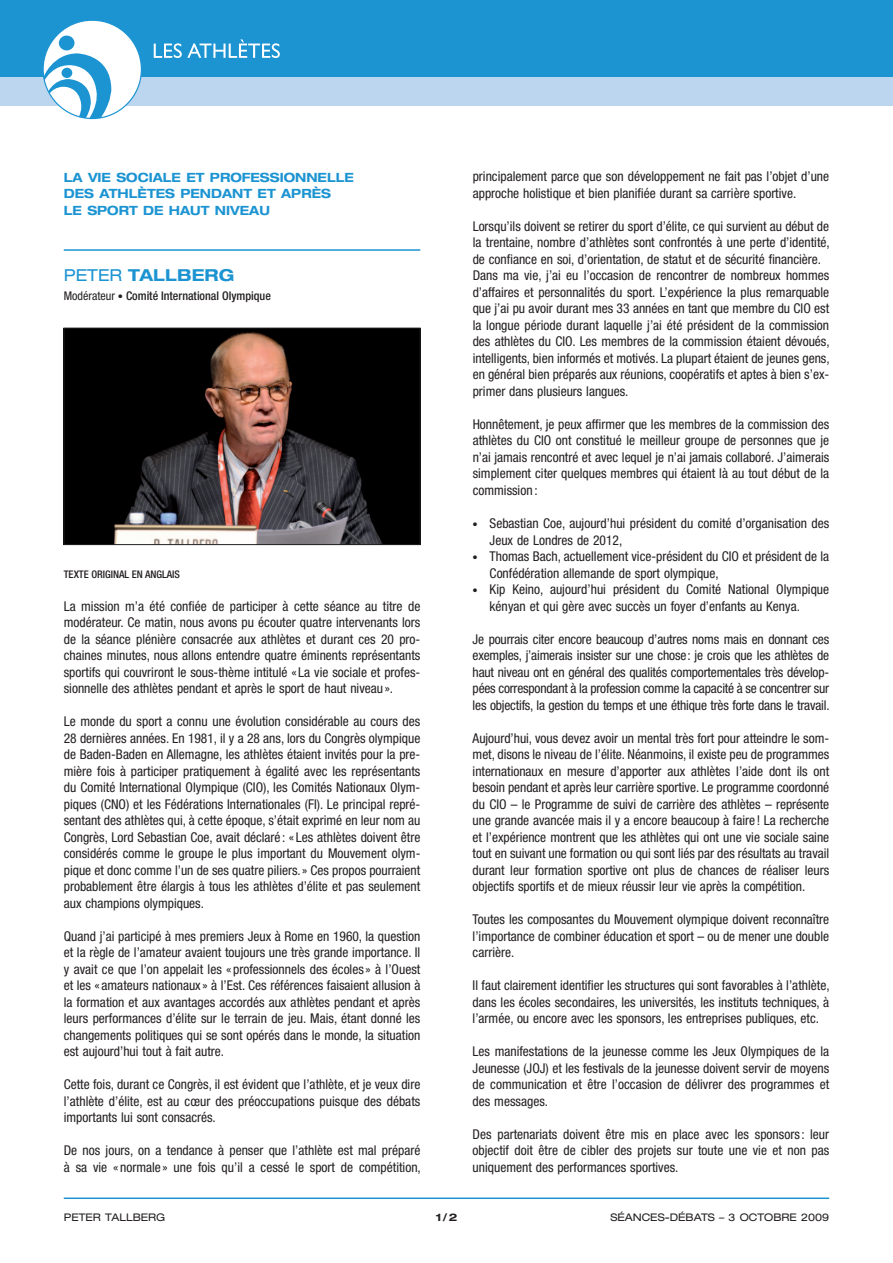
<style>
.page{position:relative;width:893px;height:1263px;background:#fff}
.page>*{position:absolute;margin:0;border:0;box-sizing:border-box;transform-origin:0 0}
.t1{font:expanded 16.5px "Helvetica Neue";color:#1c94d2}
.t2{font:700 expanded 16.5px "Helvetica Neue";color:#1c94d2}
.t3{font:condensed 13.5px/16.5px "Helvetica Neue";color:#231f20;text-align:justify}
.t4{font:700 expanded 12.75px "Helvetica Neue";color:#1c94d2;scale:.95 1}
.t5{font:500 condensed 12px "Helvetica Neue";color:#231f20}
.t6{font:expanded 10.5px "Helvetica Neue";color:#231f20}
.t7{font:500 condensed 10.5px "Helvetica Neue";color:#231f20}
.t8{font:700 expanded 10.5px "Helvetica Neue";color:#231f20}
.s1{font-weight:700}
.s2{font-weight:400}
.s3{font-weight:400;font-size:10.5px}
.s4{font-size:10.5px}
</style>
<div class="page">
<div style="left:0;top:0;width:893px;height:77px;background:#1c94d2"></div>
<div style="left:0;top:77px;width:893px;height:29px;background:#bdd6ef"></div>
<svg style="left:154px;top:39px;width:126px;height:19px"></svg>
<svg style="left:43px;top:22px;width:98px;height:97px"></svg>
<div style="left:62px;top:68px;width:10px;height:10px;background:#1c94d2;border-radius:50%"></div>
<hr style="left:64px;top:1197px;width:765px;height:2px;background:#1c94d2">
<hr style="left:64px;top:249px;width:356px;height:2px;background:#1c94d2">
<img style="left:66px;top:330px;width:352px;height:213px">
<div style="left:64px;top:328px;width:356px;height:217px;border:1px solid #231f20"></div>
<p class="t4" style="left:64px;top:169px;width:35px">LA VIE</p>
<p class="t4" style="left:116px;top:169px;width:11px">SOCIA</p>
<p class="t4" style="left:163px;top:169px;width:61px">LE ET PROFESSIO</p>
<p class="t4" style="left:295px;top:169px;width:62px">NNELLE</p>
<p class="t4" style="left:64px;top:185px;width:12px">DES</p>
<p class="t4" style="left:99px;top:185px;width:203px">ATHLÈTES PE NDANT ET APR</p>
<p class="t4" style="left:312px;top:185px;width:21px">ÈS</p>
<p class="t4" style="left:64px;top:202px;width:37px">LE SPOR</p>
<p class="t4" style="left:129px;top:202px;width:26px">T DE</p>
<p class="t4" style="left:169px;top:202px;width:71px">HAUT NIVEAU</p>
<p class="t1" style="left:64px;top:265px;width:103px">PETER <span class="s1">TALLB</span></p>
<p class="t2" style="left:192px;top:264px;width:44px">ERG</p>
<p class="t5" style="left:64px;top:289px;width:209px"><span class="s2">Modérateur</span> <span class="s3">•</span> Comité International Olympique</p>
<p class="t7" style="left:64px;top:568px;width:118px">Texte original en anglais</p>
<p class="t3" style="left:64px;top:597px;width:358px">La mission m’a été confiée de participer à cette séance au titre de modérateur. Ce matin, nous avons pu écouter quatre intervenants lors de la séance plénière consacrée aux athlètes et durant ces 20 pro&shy;chaines minutes, nous allons entendre quatre éminents représentants sportifs qui couvriront le sous-thème intitulé « La vie sociale et profes&shy;sionnelle des athlètes pendant et après le sport de haut niveau ».</p>
<p class="t3" style="left:64px;top:713px;width:358px">Le monde du sport a connu une évolution considérable au cours des 28 dernières années. En 1981, il y a 28 ans, lors du Congrès olympique de Baden-Baden en Allemagne, les athlètes étaient invités pour la pre&shy;mière fois à participer pratiquement à égalité avec les représentants du Comité International Olympique (CIO), les Comités Nationaux Olym&shy;piques (CNO) et les Fédérations Internationales (FI). Le principal repré&shy;sentant des athlètes qui, à cette époque, s’était exprimé en leur nom au Congrès, Lord Sebastian Coe, avait déclaré : « Les athlètes doivent être considérés comme le groupe le plus important du Mouvement olym&shy;pique et donc comme l’un de ses quatre piliers.» Ces propos pourraient probablement être élargis à tous les athlètes d’élite et pas seulement aux champions olympiques.</p>
<p class="t3" style="left:64px;top:927px;width:358px">Quand j’ai participé à mes premiers Jeux à Rome en 1960, la question et la règle de l’amateur avaient toujours une très grande importance. Il y avait ce que l’on appelait les « professionnels des écoles » à l’Ouest et les « amateurs nationaux » à l’Est. Ces références faisaient allusion à la formation et aux avantages accordés aux athlètes pendant et après leurs performances d’élite sur le terrain de jeu. Mais, étant donné les changements politiques qui se sont opérés dans le monde, la situation est aujourd’hui tout à fait autre.</p>
<p class="t3" style="left:64px;top:1076px;width:358px">Cette fois, durant ce Congrès, il est évident que l’athlète, et je veux dire l’athlète d’élite, est au cœur des préoccupations puisque des débats importants lui sont consacrés.</p>
<p class="t3" style="left:64px;top:1142px;width:359px">De nos jours, on a tendance à penser que l’athlète est mal préparé à sa vie « normale » une fois qu’il a cessé le sport de compétition,</p>
<p class="t3" style="left:473px;top:168px;width:358px">principalement parce que son développement ne fait pas l’objet d’une approche holistique et bien planifiée durant sa carrière sportive.</p>
<p class="t3" style="left:473px;top:218px;width:359px;text-align:left">Lorsqu’ils doivent se retirer du sport d’élite, ce qui survient au début de la trentaine, nombre d’athlètes sont confrontés à une perte d’identité, de confiance en soi, d’orientation, de statut et de sécurité financière.<br>Dans ma vie, j’ai eu l’occasion de rencontrer de nombreux hommes d’affaires et personnalités du sport. L’expérience la plus remarquable que j’ai pu avoir durant mes 33 années en tant que membre du CIO est la longue période durant laquelle j’ai été président de la commission des athlètes du CIO . Les membres de la commission étaient dévoués, intelligents, bien informés et motivés. La plupart étaient de jeunes gens, en général bien préparés aux réunions, coopératifs et aptes à bien s’ex&shy;primer dans plusieurs langues.</p>
<p class="t3" style="left:473px;top:416px;width:358px">Honnêtement, je peux affirmer que les membres de la commission des athlètes du CIO ont constitué le meilleur groupe de personnes que je n’ai jamais rencontré et avec lequel je n’ai jamais collaboré. J’aimerais simplement citer quelques membres qui étaient là au tout début de la commission :</p>
<p class="t3" style="left:490px;top:515px;width:341px;text-indent:-17px"><span class="s4">•</span> Sebastian Coe, aujourd’hui président du comité d’organisation des<br>Jeux de Londres de 2012,</p>
<p class="t3" style="left:490px;top:548px;width:341px;text-indent:-17px"><span class="s4">•</span> Thomas Bach, actuellement vice-président du CIO et président de la<br>Confédération allemande de sport olympique,</p>
<p class="t3" style="left:490px;top:581px;width:341px;text-indent:-17px"><span class="s4">•</span> Kip Keino, aujourd’hui président du Comité National Olympique kényan et qui gère avec succès un foyer d’enfants au Kenya.</p>
<p class="t3" style="left:473px;top:630px;width:358px">Je pourrais citer encore beaucoup d’autres noms mais en donnant ces exemples, j’aimerais insister sur une chose: je crois que les athlètes de haut niveau ont en général des qualités comportementales très dévelop&shy;pées correspondant à la profession comme la capacité à se concentrer sur les objectifs, la gestion du temps et une éthique très forte dans le travail.</p>
<p class="t3" style="left:473px;top:729px;width:358px">Aujourd’hui, vous devez avoir un mental très fort pour atteindre le som&shy;met, disons le niveau de l’élite. Néanmoins, il existe peu de programmes internationaux en mesure d’apporter aux athlètes l’aide dont ils ont besoin pendant et après leur carrière sportive. Le programme coordonné du CIO – le Programme de suivi de carrière des athlètes – représente une grande avancée mais il y a encore beaucoup à faire ! La recherche et l’expérience montrent que les athlètes qui ont une vie sociale saine tout en suivant une formation ou qui sont liés par des résultats au travail durant leur formation sportive ont plus de chances de réaliser leurs objectifs sportifs et de mieux réussir leur vie après la compétition.</p>
<p class="t3" style="left:473px;top:911px;width:358px">Toutes les composantes du Mouvement olympique doivent reconnaître l’importance de combiner éducation et sport – ou de mener une double carrière.</p>
<p class="t3" style="left:473px;top:977px;width:358px">Il faut clairement identifier les structures qui sont favorables à l’athlète, dans les écoles secondaires, les universités, les instituts techniques, à l’armée, ou encore avec les sponsors, les entreprises publiques, etc.</p>
<p class="t3" style="left:473px;top:1043px;width:358px">Les manifestations de la jeunesse comme les Jeux Olympiques de la Jeunesse (JOJ) et les festivals de la jeunesse doivent servir de moyens de communication et être l’occasion de délivrer des programmes et des messages.</p>
<p class="t3" style="left:473px;top:1125px;width:358px">Des partenariats doivent être mis en place avec les sponsors : leur objectif doit être de cibler des projets sur toute une vie et non pas uniquement des performances sportives.</p>
<p class="t6" style="left:64px;top:1211px;width:64px">PETER TALLB</p>
<p class="t6" style="left:141px;top:1211px;width:26px">ERG</p>
<p class="t8" style="left:436px;top:1211px;width:23px">1/2</p>
<p class="t6" style="left:610px;top:1211px;width:24px">SÉANCES</p>
<p class="t6" style="left:665px;top:1211px;width:166px">-DÉBATS – 3 OCTOBRE 2009</p>
</div>
